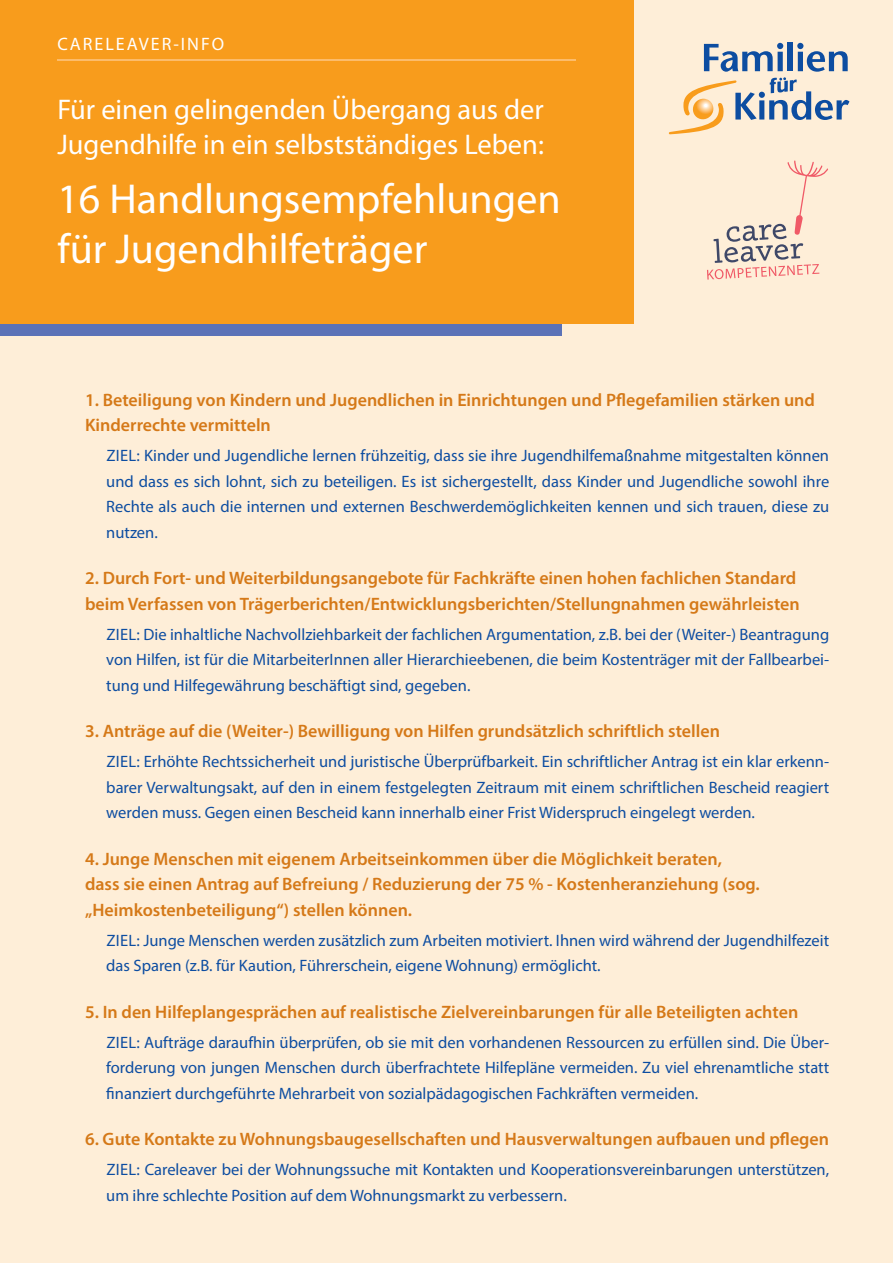
<style>
.page{position:relative;width:893px;height:1263px;background:#feeed8}
.page>*{position:absolute;margin:0;border:0;box-sizing:border-box;transform-origin:0 0}
.t1{font:42px/49.5px "Myriad Pro";color:#fff}
.t2{font:28.5px/34.5px "Myriad Pro";color:#fff}
.t3{font:600 18px/25.5px "Myriad Pro";color:#d57918}
.t4{font:18px "Myriad Pro";letter-spacing:.11em;color:#fff}
.t5{font:16.5px/25.5px "Myriad Pro";color:#0d4da1;text-align:justify}
</style>
<div class="page">
<div style="left:0;top:109px;width:561px;height:227px;background:#5b72b7"></div>
<div style="left:0;top:0;width:634px;height:323px;background:#f89c1c"></div>
<svg style="left:707px;top:161px;width:121px;height:119px"></svg>
<svg style="left:668px;top:43px;width:181px;height:91px"></svg>
<hr style="left:57px;top:59px;width:519px;height:1px;background:#fcbc6b">
<p class="t4" style="left:57px;top:33px;width:168px">CARELEAVER-INFO</p>
<h2 class="t2" style="left:57px;top:92px;width:488px">Für einen gelingenden Übergang aus der<br>Jugendhilfe in ein selbstständiges Leben:</h2>
<h1 class="t1" style="left:57px;top:174px;width:505px">16 Handlungsempfehlungen für Jugendhilfeträger</h1>
<p class="t3" style="left:85px;top:386px;width:731px">1. Beteiligung von Kindern und Jugendlichen in Einrichtungen und Pflegefamilien stärken und<br>Kinderrechte vermitteln</p>
<p class="t5" style="left:106px;top:442px;width:724px">ZIEL: Kinder und Jugendliche lernen frühzeitig, dass sie ihre Jugendhilfemaßnahme mitgestalten können und dass es sich lohnt, sich zu beteiligen. Es ist sichergestellt, dass Kinder und Jugendliche sowohl ihre Rechte als auch die internen und externen Beschwerdemöglichkeiten kennen und sich trauen, diese zu nutzen.</p>
<p class="t3" style="left:85px;top:565px;width:716px">2. Durch Fort- und Weiterbildungsangebote für Fachkräfte einen hohen fachlichen Standard beim Verfassen von Trägerberichten/Entwicklungsberichten/Stellungnahmen gewährleisten</p>
<p class="t5" style="left:106px;top:621px;width:724px">ZIEL: Die inhaltliche Nachvollziehbarkeit der fachlichen Argumentation, z.B. bei der (Weiter-) Beantragung von Hilfen, ist für die MitarbeiterInnen aller Hierarchieebenen, die beim Kostenträger mit der Fallbearbei&shy;tung und Hilfegewährung beschäftigt sind, gegeben.</p>
<p class="t3" style="left:85px;top:718px;width:636px">3. Anträge auf die (Weiter-) Bewilligung von Hilfen grundsätzlich schriftlich stellen</p>
<p class="t5" style="left:106px;top:748px;width:724px">ZIEL: Erhöhte Rechtssicherheit und juristische Überprüfbarkeit. Ein schriftlicher Antrag ist ein klar erkenn&shy;barer Verwaltungsakt, auf den in einem festgelegten Zeitraum mit einem schriftlichen Bescheid reagiert werden muss. Gegen einen Bescheid kann innerhalb einer Frist Widerspruch eingelegt werden.</p>
<p class="t3" style="left:85px;top:846px;width:676px">4. Junge Menschen mit eigenem Arbeitseinkommen über die Möglichkeit beraten, dass sie einen Antrag auf Befreiung / Reduzierung der 75 % - Kostenheranziehung (sog. „Heimkostenbeteiligung“) stellen können.</p>
<p class="t5" style="left:106px;top:927px;width:724px">ZIEL: Junge Menschen werden zusätzlich zum Arbeiten motiviert. Ihnen wird während der Jugendhilfezeit das Sparen (z.B. für Kaution, Führerschein, eigene Wohnung) ermöglicht.</p>
<p class="t3" style="left:85px;top:999px;width:715px">5. In den Hilfeplangesprächen auf realistische Zielvereinbarungen für alle Beteiligten achten</p>
<p class="t5" style="left:106px;top:1029px;width:724px">ZIEL: Aufträge daraufhin überprüfen, ob sie mit den vorhandenen Ressourcen zu erfüllen sind. Die Über&shy;forderung von jungen Menschen durch überfrachtete Hilfepläne vermeiden. Zu viel ehrenamtliche statt finanziert durchgeführte Mehrarbeit von sozialpädagogischen Fachkräften vermeiden.</p>
<p class="t3" style="left:85px;top:1126px;width:746px">6. Gute Kontakte zu Wohnungsbaugesellschaften und Hausverwaltungen aufbauen und pflegen</p>
<p class="t5" style="left:106px;top:1157px;width:724px">ZIEL: Careleaver bei der Wohnungssuche mit Kontakten und Kooperationsvereinbarungen unterstützen, um ihre schlechte Position auf dem Wohnungsmarkt zu verbessern.</p>
</div>
